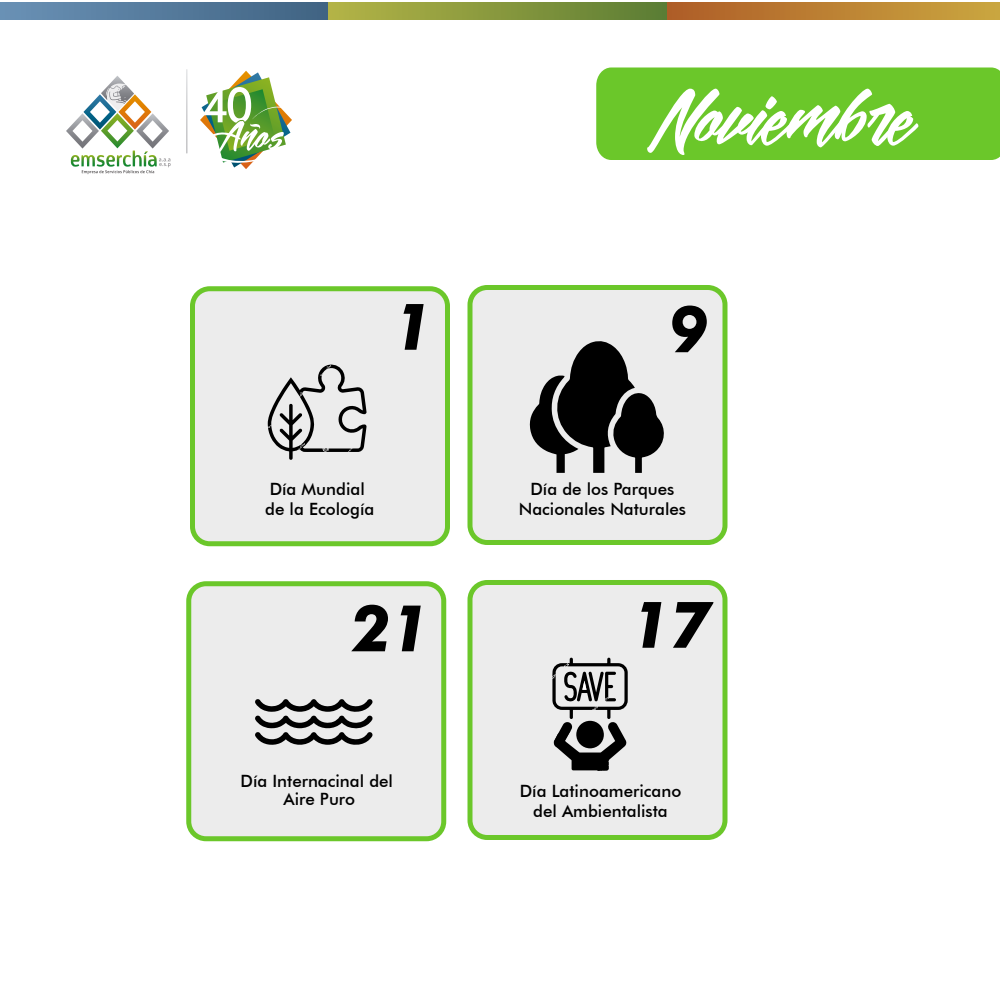
<style>
.page{position:relative;width:1000px;height:1000px;background:#fff}
.page>*{position:absolute;margin:0;border:0;box-sizing:border-box;transform-origin:0 0}
.t1{font:75px "Mekar Scriptfree";letter-spacing:-.02em;color:#fff}
.t2{font:italic 700 64.5px "Futura BT";color:#000}
.t3{font:500 17px/20.4px "Futura BT";color:#000;text-align:center}
</style>
<div class="page">
<div style="left:596px;top:68px;width:404px;height:92px;background:#6bc72a"></div>
<div style="left:0;top:2px;width:329px;height:17px;background:linear-gradient(to right,#6a91b5,#406382)"></div>
<div style="left:329px;top:2px;width:339px;height:17px;background:linear-gradient(to right,#b4b446,#5a7c35)"></div>
<div style="left:668px;top:2px;width:332px;height:17px;background:linear-gradient(to right,#af5d27,#caa640)"></div>
<svg style="left:66px;top:76px;width:105px;height:98px"></svg>
<hr style="left:187px;top:69px;width:1px;height:84px;background:#e5e5e6">
<svg style="left:200px;top:71px;width:92px;height:98px"></svg>
<div style="left:192px;top:289px;width:256px;height:255px;background:#ececec;border-radius:17px"></div>
<div style="left:190px;top:286px;width:260px;height:260px;border:5px solid #6bc72a;border-radius:17px"></div>
<div style="left:470px;top:287px;width:255px;height:255px;background:#ececec;border-radius:17px"></div>
<div style="left:468px;top:285px;width:260px;height:260px;border:5px solid #6bc72a;border-radius:17px"></div>
<div style="left:470px;top:582px;width:255px;height:255px;background:#ececec;border-radius:17px"></div>
<div style="left:468px;top:580px;width:260px;height:260px;border:5px solid #6bc72a;border-radius:17px"></div>
<div style="left:189px;top:584px;width:255px;height:255px;background:#ececec;border-radius:17px"></div>
<div style="left:186px;top:581px;width:260px;height:260px;border:5px solid #6bc72a;border-radius:17px"></div>
<svg style="left:255px;top:699px;width:118px;height:46px"></svg>
<svg style="left:268px;top:364px;width:99px;height:96px"></svg>
<svg style="left:529px;top:341px;width:135px;height:132px"></svg>
<svg style="left:552px;top:658px;width:76px;height:113px"></svg>
<h2 class="t2" style="left:393px;top:288px;width:41px">1</h2>
<p class="t3" style="left:265px;top:478px;width:111px;text-align:left">Día Mundial de la Ecología</p>
<h2 class="t2" style="left:351px;top:589px;width:80px">21</h2>
<p class="t3" style="left:240px;top:772px;width:154px;line-height:17.9px">Día Internacinal del<br>Aire Puro</p>
<h1 class="t1" style="left:647px;top:88px;width:269px">Noviembre</h1>
<h2 class="t2" style="left:669px;top:290px;width:41px">9</h2>
<p class="t3" style="left:519px;top:478px;width:169px">Día de los Parques<br>Nacionales Naturales</p>
<h2 class="t2" style="left:631px;top:586px;width:80px">17</h2>
<p class="t3" style="left:520px;top:781px;width:163px">Día Latinoamericano del Ambientalista</p>
</div>
